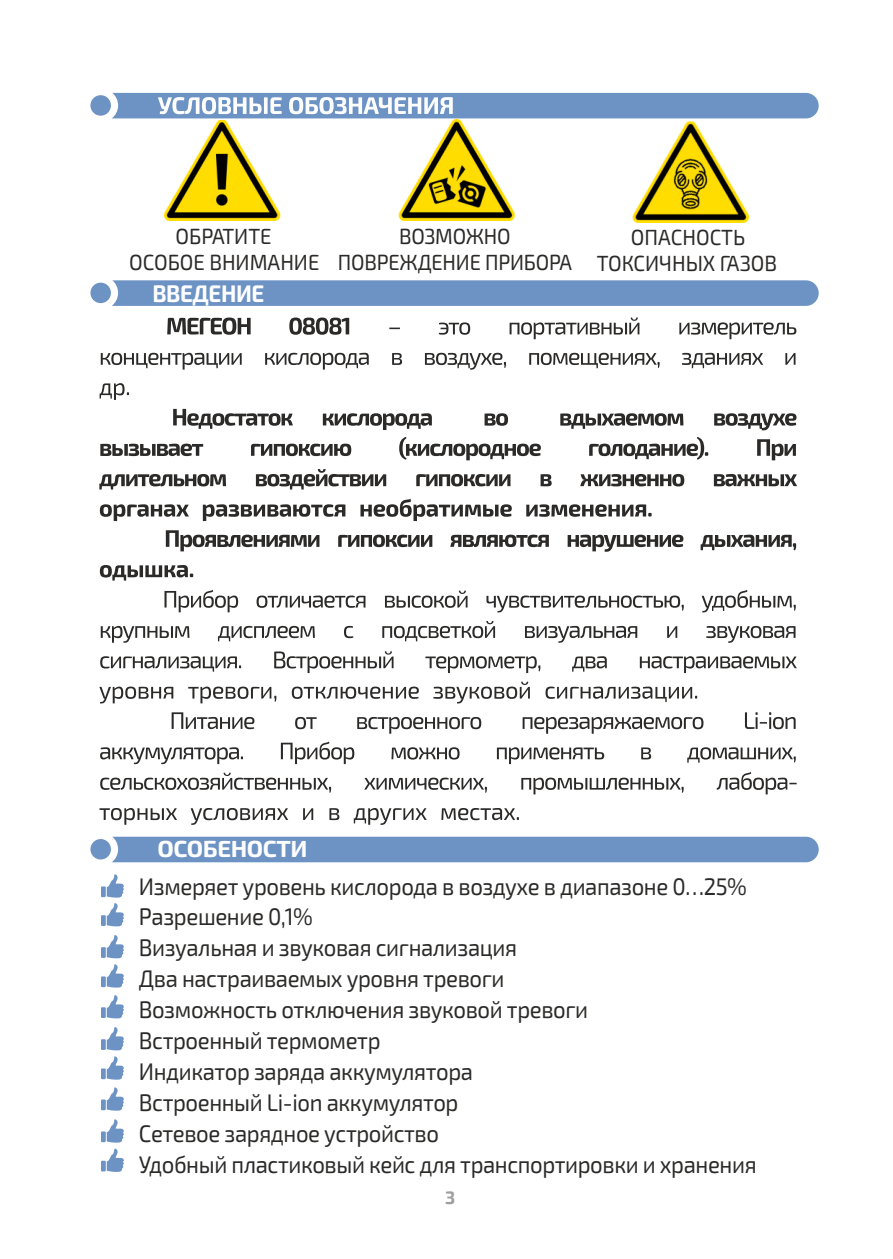
<style>
.page{position:relative;width:893px;height:1259px;background:#fff}
.page>*{position:absolute;margin:0;border:0;box-sizing:border-box;transform-origin:0 0}
.t1{font:24px/30.9px "Exo 2.0";letter-spacing:-.02em;color:#2b2a29;scale:.92 1}
.t2{font:700 24px "Exo 2.0";letter-spacing:-.02em;color:#fefefe;scale:.93 1}
.t3{font:700 23.4px "Exo 2.0";letter-spacing:-.02em;color:#fefefe}
.t4{font:21.9px/26.4px "Exo 2.0";color:#2b2a29;text-align:center;scale:.93 1}
.t5{font:21.9px/26.4px "Exo 2.0";color:#2b2a29;text-align:center;scale:.92 1}
.t6{font:700 18px "Exo 2.0";color:#9d9e9e}
</style>
<div class="page">
<svg style="left:90px;top:280px;width:729px;height:26px;background:#7297c7"></svg>
<img style="left:165px;top:120px;width:116px;height:101px">
<img style="left:398px;top:120px;width:117px;height:101px">
<img style="left:632px;top:122px;width:116px;height:100px">
<svg style="left:90px;top:93px;width:729px;height:25px;background:#84a4ce"></svg>
<div style="left:90px;top:836px;width:729px;height:26px;background:#6d93c5"></div>
<svg style="left:100px;top:317px;width:695px;height:92px"></svg>
<svg style="left:173px;top:409px;width:623px;height:22px"></svg>
<svg style="left:99px;top:437px;width:698px;height:75px"></svg>
<svg style="left:100px;top:499px;width:696px;height:235px"></svg>
<svg style="left:99px;top:741px;width:698px;height:84px"></svg>
<svg style="left:101px;top:1148px;width:23px;height:24px"></svg>
<svg style="left:101px;top:1119px;width:23px;height:23px"></svg>
<svg style="left:101px;top:1087px;width:23px;height:23px"></svg>
<svg style="left:101px;top:1056px;width:23px;height:23px"></svg>
<svg style="left:101px;top:1027px;width:23px;height:23px"></svg>
<svg style="left:101px;top:995px;width:23px;height:23px"></svg>
<svg style="left:101px;top:964px;width:23px;height:23px"></svg>
<svg style="left:101px;top:935px;width:23px;height:23px"></svg>
<svg style="left:101px;top:903px;width:23px;height:23px"></svg>
<svg style="left:101px;top:874px;width:23px;height:23px"></svg>
<p class="t4" style="left:129px;top:225px;width:206px">ОБРАТИТЕ<br>ОСОБОЕ ВНИМАНИЕ</p>
<p class="t5" style="left:338px;top:225px;width:256px">ВОЗМОЖНО<br>ПОВРЕЖДЕНИЕ ПРИБОРА</p>
<p class="t4" style="left:597px;top:226px;width:196px">ОПАСНОСТЬ<br>ТОКСИЧНЫХ ГАЗОВ</p>
<p class="t2" style="left:152px;top:285px;width:122px">ВВЕДЕНИЕ</p>
<p class="t3" style="left:157px;top:841px;width:152px">ОСОБЕНОСТИ</p>
<p class="t1" style="left:139px;top:873px;width:673px">Измеряет уровень кислорода в воздухе в диапазоне 0…25% Разрешение 0,1%<br>Визуальная и звуковая сигнализация<br>Два настраиваемых уровня тревоги<br>Возможность отключения звуковой тревоги<br>Встроенный термометр<br>Индикатор заряда аккумулятора<br>Встроенный Li-ion аккумулятор<br>Сетевое зарядное устройство<br>Удобный пластиковый кейс для транспортировки и хранения</p>
<p class="t6" style="left:445px;top:1191px;width:12px">3</p>
</div>
